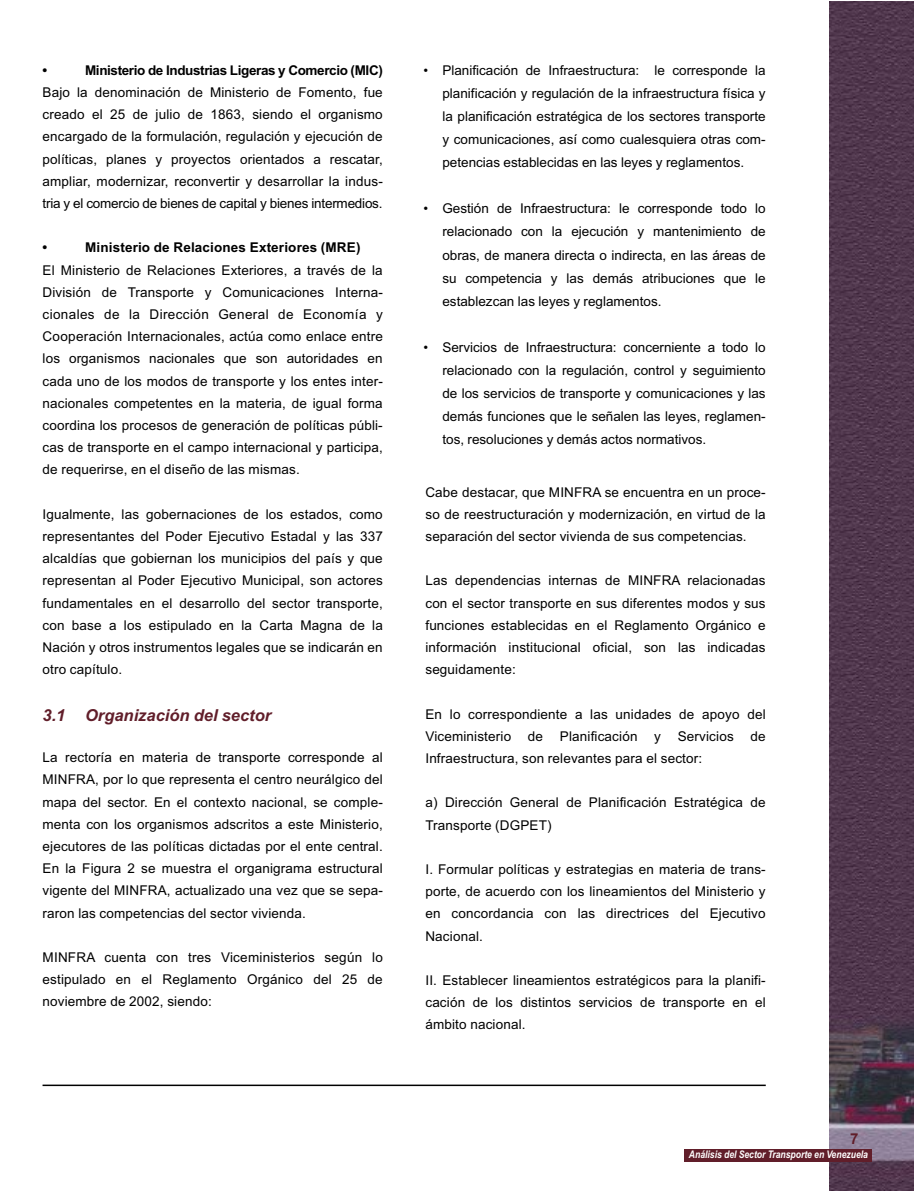
<style>
.page{position:relative;width:914px;height:1191px;background:#fff}
.page>*{position:absolute;margin:0;border:0;box-sizing:border-box;transform-origin:0 0}
.t1{font:16.5px "Arial Bold Italic MS";color:#611e2a}
.t2{font:15px "Arial Bold MS";color:#611e2a}
.t3{font:13.5px/22.2px "Arial MS";letter-spacing:.01em;color:#000;text-align:justify}
.t4{font:13.5px "Arial Bold MS";letter-spacing:-.03em;color:#000}
.t5{font:13.5px "Arial Bold MS";letter-spacing:.01em;color:#000}
.t6{font:italic 700 10.5px "Arial Narrow";color:#fff}
</style>
<div class="page">
<img style="left:829px;top:2px;width:85px;height:1189px">
<hr style="left:43px;top:1085px;width:722px;height:1px;background:#000">
<div style="left:685px;top:1149px;width:187px;height:13px;background:#611e2a"></div>
<p class="t4" style="left:43px;top:65px;width:6px">•</p>
<p class="t4" style="left:85px;top:65px;width:299px">Ministerio de Industrias Ligeras y Comercio (MIC)</p>
<p class="t3" style="left:43px;top:82px;width:342px">Bajo la denominación de Ministerio de Fomento, fue creado el 25 de julio de 1863, siendo el organismo encargado de la formulación, regulación y ejecución de políticas, planes y proyectos orientados a rescatar, ampliar, modernizar, reconvertir y desarrollar la indus&shy;tria y el comercio de bienes de capital y bienes intermedios.</p>
<p class="t4" style="left:43px;top:243px;width:6px">•</p>
<p class="t5" style="left:85px;top:243px;width:277px">Ministerio de Relaciones Exteriores (MRE)</p>
<p class="t3" style="left:43px;top:260px;width:342px">El Ministerio de Relaciones Exteriores, a través de la División de Transporte y Comunicaciones Interna&shy;cionales de la Dirección General de Economía y Cooperación Internacionales, actúa como enlace entre los organismos nacionales que son autoridades en cada uno de los modos de transporte y los entes inter&shy;nacionales competentes en la materia, de igual forma coordina los procesos de generación de políticas públi&shy;cas de transporte en el campo internacional y participa, de requerirse, en el diseño de las mismas.</p>
<p class="t3" style="left:43px;top:504px;width:342px">Igualmente, las gobernaciones de los estados, como representantes del Poder Ejecutivo Estadal y las 337 alcaldías que gobiernan los municipios del país y que representan al Poder Ejecutivo Municipal, son actores fundamentales en el desarrollo del sector transporte, con base a los estipulado en la Carta Magna de la Nación y otros instrumentos legales que se indicarán en otro capítulo.</p>
<p class="t1" style="left:43px;top:709px;width:230px">3.1 Organización del sector</p>
<p class="t3" style="left:43px;top:748px;width:342px">La rectoría en materia de transporte corresponde al MINFRA, por lo que representa el centro neurálgico del mapa del sector. En el contexto nacional, se comple&shy;menta con los organismos adscritos a este Ministerio, ejecutores de las políticas dictadas por el ente central.<br>En la Figura 2 se muestra el organigrama estructural vigente del MINFRA, actualizado una vez que se sepa&shy;raron las competencias del sector vivienda.</p>
<p class="t3" style="left:43px;top:948px;width:342px">MINFRA cuenta con tres Viceministerios según lo estipulado en el Reglamento Orgánico del 25 de noviembre de 2002, siendo:</p>
<p class="t3" style="left:423px;top:60px;width:6px">•</p>
<p class="t3" style="left:423px;top:199px;width:6px">•</p>
<p class="t3" style="left:423px;top:337px;width:6px">•</p>
<p class="t3" style="left:442px;top:60px;width:325px;line-height:23.1px">Planificación de Infraestructura: le corresponde la planificación y regulación de la infraestructura física y la planificación estratégica de los sectores transporte y comunicaciones, así como cualesquiera otras com&shy;petencias establecidas en las leyes y reglamentos.</p>
<p class="t3" style="left:442px;top:198px;width:325px;line-height:23.1px">Gestión de Infraestructura: le corresponde todo lo relacionado con la ejecución y mantenimiento de obras, de manera directa o indirecta, en las áreas de su competencia y las demás atribuciones que le establezcan las leyes y reglamentos.</p>
<p class="t3" style="left:442px;top:337px;width:325px;line-height:23.1px">Servicios de Infraestructura: concerniente a todo lo relacionado con la regulación, control y seguimiento de los servicios de transporte y comunicaciones y las demás funciones que le señalen las leyes, reglamen&shy;tos, resoluciones y demás actos normativos.</p>
<p class="t3" style="left:425px;top:482px;width:342px">Cabe destacar, que MINFRA se encuentra en un proce&shy;so de reestructuración y modernización, en virtud de la separación del sector vivienda de sus competencias.</p>
<p class="t3" style="left:425px;top:571px;width:342px">Las dependencias internas de MINFRA relacionadas con el sector transporte en sus diferentes modos y sus funciones establecidas en el Reglamento Orgánico e información institucional oficial, son las indicadas seguidamente:</p>
<p class="t3" style="left:425px;top:704px;width:342px">En lo correspondiente a las unidades de apoyo del Viceministerio de Planificación y Servicios de Infraestructura, son relevantes para el sector:</p>
<p class="t3" style="left:425px;top:793px;width:342px">a) Dirección General de Planificación Estratégica de<br>Transporte (DGPET)</p>
<p class="t3" style="left:425px;top:859px;width:342px">I. Formular políticas y estrategias en materia de trans&shy;porte, de acuerdo con los lineamientos del Ministerio y en concordancia con las directrices del Ejecutivo Nacional.</p>
<p class="t3" style="left:425px;top:970px;width:342px">II. Establecer lineamientos estratégicos para la planifi&shy;cación de los distintos servicios de transporte en el ámbito nacional.</p>
<p class="t2" style="left:850px;top:1133px;width:10px">7</p>
<p class="t6" style="left:689px;top:1151px;width:181px">Análisis del Sector Transporte en Venezuela</p>
</div>
